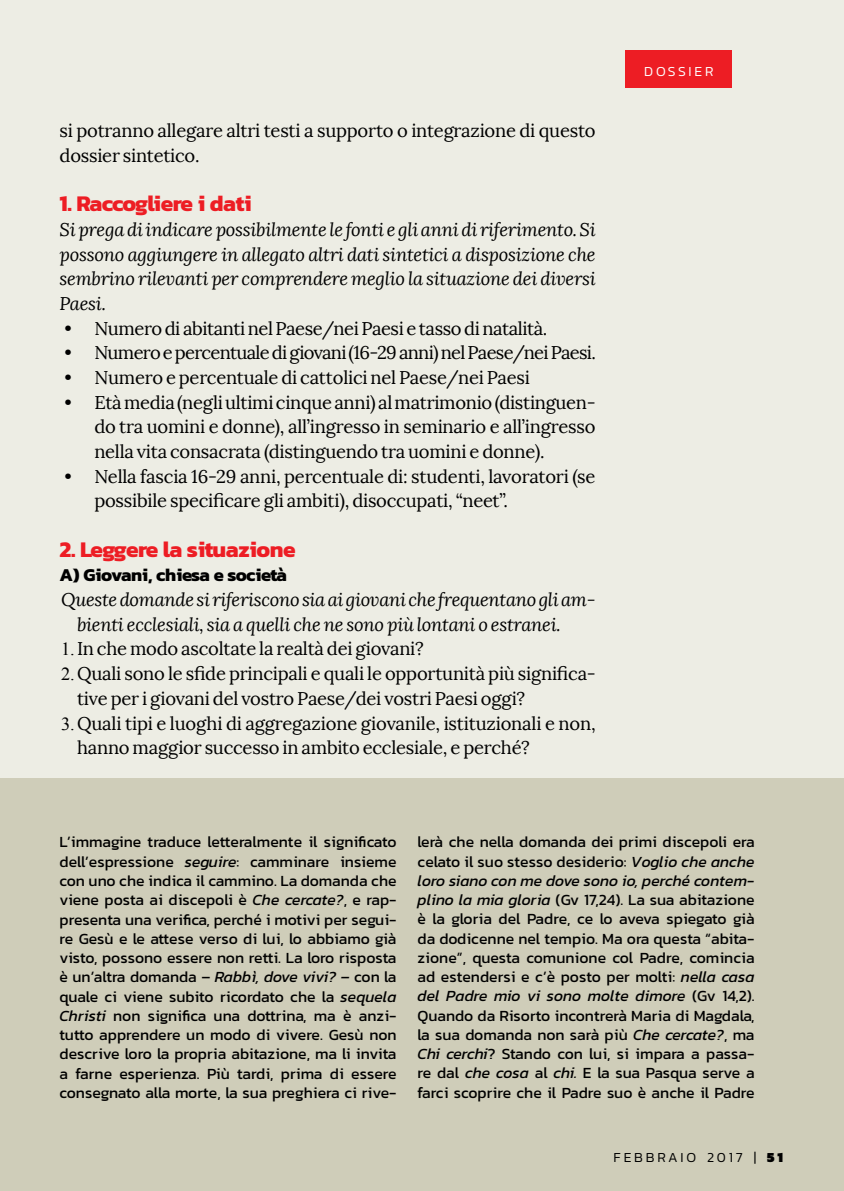
<style>
.page{position:relative;width:844px;height:1191px;background:#fff}
.page>*{position:absolute;margin:0;border:0;box-sizing:border-box;transform-origin:0 0}
.t1{font:700 22.75px "Kanit";letter-spacing:-.02em;color:#ed1d24}
.t2{font:18.38px/24.7px "Lora";letter-spacing:-.015em;color:#000}
.t3{font:italic 18.38px/24.7px "Lora";letter-spacing:-.015em;color:#000;text-align:justify}
.t4{font:18.38px "Lora";letter-spacing:-.04em;color:#000}
.t5{font:700 18.38px "Kanit";letter-spacing:-.015em;color:#000}
.t6{font:15.75px/19.2px "Kanit";color:#000;text-align:justify}
.t7{font:300 14px "Kanit";letter-spacing:.2em;color:#000}
.t8{font:300 14px "Kanit";letter-spacing:.2em;color:#fff}
.s1{font-family:"Times New Roman"}
.s2{font-style:italic}
.s3{font-weight:900}
</style>
<div class="page">
<div style="left:0;top:0;width:843px;height:1191px;background:#edede4"></div>
<div style="left:0;top:779px;width:843px;height:412px;background:#cfcdb9"></div>
<div style="left:625px;top:50px;width:107px;height:38px;background:#ed1d24"></div>
<p class="t2" style="left:60px;top:118px;width:537px">si potranno allegare altri testi a supporto o integrazione di questo dossier sintetico.</p>
<h1 class="t1" style="left:60px;top:186px;width:194px">1. Raccogliere i dati</h1>
<p class="t3" style="left:60px;top:217px;width:537px">Si prega di indicare possibilmente le fonti e gli anni di riferimento. Si possono aggiungere in allegato altri dati sintetici a disposizione che sembrino rilevanti per comprendere meglio la situazione dei diversi Paesi.</p>
<p class="t2" style="left:64px;top:316px;width:484px">• Numero di abitanti nel Paese/nei Paesi e tasso di natalità.</p>
<p class="t4" style="left:64px;top:341px;width:532px">• Numero e percentuale di giovani (16-29 anni) nel Paese/nei Paesi.</p>
<p class="t2" style="left:64px;top:365px;width:467px">• Numero e percentuale di cattolici nel Paese/nei Paesi</p>
<p class="t2" style="left:94px;top:390px;width:503px;text-align:justify;text-indent:-30px">• Età media (negli ultimi cinque anni) al matrimonio (distinguen&shy;do tra uomini e donne), all’ingresso in seminario e all’ingresso nella vita consacrata (distinguendo tra uomini e donne).</p>
<p class="t2" style="left:94px;top:464px;width:502px;text-indent:-30px">• Nella fascia 16-29 anni, percentuale di: studenti, lavoratori (se possibile specificare gli ambiti), disoccupati, “neet”.</p>
<h1 class="t1" style="left:60px;top:531px;width:238px">2. Leggere la situazione</h1>
<p class="t5" style="left:60px;top:561px;width:229px">A) Giovani, chiesa e società</p>
<p class="t3" style="left:61px;top:587px;width:535px">Queste domande si riferiscono sia ai giovani che frequentano gli am-</p>
<p class="t3" style="left:77px;top:612px;width:485px">bienti ecclesiali, sia a quelli che ne sono più lontani o estranei.</p>
<p class="t2" style="left:61px;top:636px;width:364px"><span class="s1">1.</span>In che modo ascoltate la realtà dei giovani?</p>
<p class="t2" style="left:61px;top:661px;width:536px"><span class="s1">2.</span>Quali sono le sfide principali e quali le opportunità più significa-</p>
<p class="t2" style="left:77px;top:686px;width:449px">tive per i giovani del vostro Paese/dei vostri Paesi oggi?</p>
<p class="t2" style="left:61px;top:711px;width:535px"><span class="s1">3.</span>Quali tipi e luoghi di aggregazione giovanile, istituzionali e non,</p>
<p class="t2" style="left:77px;top:735px;width:454px">hanno maggior successo in ambito ecclesiale, e perché?</p>
<p class="t8" style="left:644px;top:61px;width:71px">DOSSIER</p>
<p class="t6" style="left:60px;top:832px;width:338px">L’immagine traduce letteralmente il significato dell’espressione <span class="s2">seguire</span>: camminare insieme con uno che indica il cammino. La domanda che viene posta ai discepoli è <span class="s2">Che cercate?</span>, e rap&shy;presenta una verifica, perché i motivi per segui&shy;re Gesù e le attese verso di lui, lo abbiamo già visto, possono essere non retti. La loro risposta è un’altra domanda – <span class="s2">Rabbì, dove vivi? –</span> con la quale ci viene subito ricordato che la <span class="s2">sequela Christi</span> non significa una dottrina, ma è anzi&shy;tutto apprendere un modo di vivere. Gesù non descrive loro la propria abitazione, ma li invita a farne esperienza. Più tardi, prima di essere consegnato alla morte, la sua preghiera ci rive-</p>
<p class="t6" style="left:417px;top:832px;width:338px">lerà che nella domanda dei primi discepoli era celato il suo stesso desiderio: <span class="s2">Voglio che anche loro siano con me dove sono io, perché contem&shy;plino la mia gloria</span> (Gv 17,24). La sua abitazione è la gloria del Padre, ce lo aveva spiegato già da dodicenne nel tempio. Ma ora questa “abita&shy;zione”, questa comunione col Padre, comincia ad estendersi e c’è posto per molti: <span class="s2">nella casa del Padre mio vi sono molte dimore</span> (Gv 14,2).<br>Quando da Risorto incontrerà Maria di Magdala, la sua domanda non sarà più <span class="s2">Che cercate?</span>, ma <span class="s2">Chi cerchi</span>? Stando con lui, si impara a passa&shy;re dal <span class="s2">che cosa</span> al <span class="s2">chi.</span> E la sua Pasqua serve a farci scoprire che il Padre suo è anche il Padre</p>
<p class="t7" style="left:613px;top:1147px;width:171px">FEBBRAIO 2017 | <span class="s3">51</span></p>
</div>
